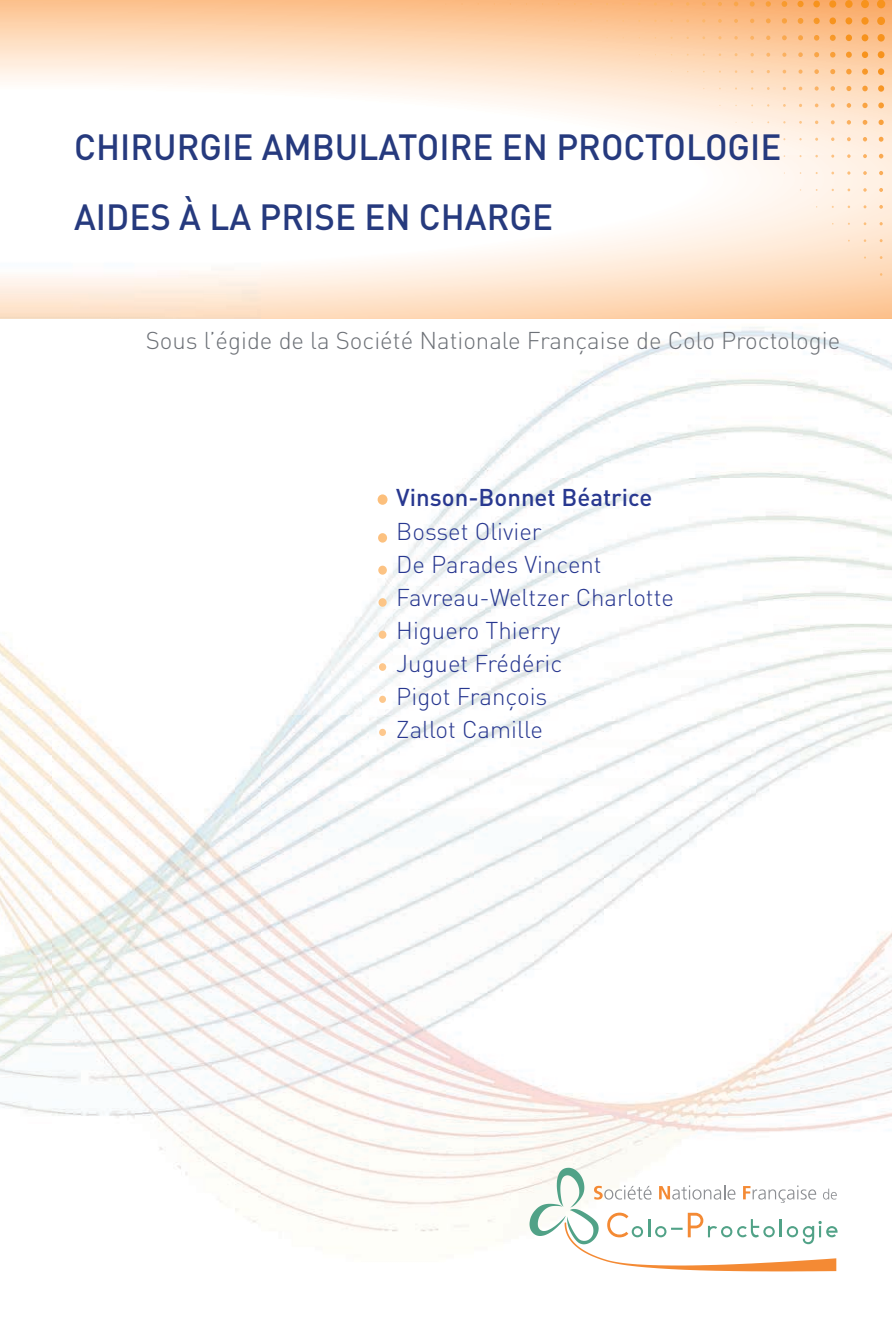
<style>
.page{position:relative;width:892px;height:1333px;background:#fff}
.page>*{position:absolute;margin:0;border:0;box-sizing:border-box;transform-origin:0 0}
.t1{font:500 36px/70px "DIN";color:#263a7e}
.t2{font:300 24px/33px "DIN";color:#283890}
.t3{font:300 24px "DIN";color:#6d7177}
.t4{font:500 24px "DIN";color:#283890}
</style>
<div class="page">
<img style="left:0;top:318px;width:50px;height:795px">
<img style="left:50px;top:318px;width:842px;height:183px">
<img style="left:50px;top:689px;width:212px;height:534px">
<img style="left:474px;top:501px;width:69px;height:740px">
<img style="left:755px;top:516px;width:137px;height:756px">
<img style="left:262px;top:714px;width:212px;height:518px">
<img style="left:543px;top:720px;width:212px;height:552px">
<svg style="left:0;top:0;width:892px;height:156px"></svg>
<svg style="left:879px;top:222px;width:4px;height:3px"></svg>
<svg style="left:879px;top:205px;width:4px;height:4px"></svg>
<svg style="left:863px;top:188px;width:4px;height:4px"></svg>
<svg style="left:879px;top:188px;width:4px;height:4px"></svg>
<svg style="left:847px;top:171px;width:3px;height:4px"></svg>
<svg style="left:863px;top:171px;width:4px;height:4px"></svg>
<svg style="left:879px;top:171px;width:4px;height:4px"></svg>
<svg style="left:847px;top:154px;width:3px;height:4px"></svg>
<svg style="left:863px;top:154px;width:4px;height:4px"></svg>
<svg style="left:879px;top:154px;width:4px;height:4px"></svg>
<svg style="left:831px;top:137px;width:3px;height:4px"></svg>
<svg style="left:847px;top:137px;width:4px;height:4px"></svg>
<svg style="left:863px;top:137px;width:4px;height:4px"></svg>
<svg style="left:879px;top:137px;width:4px;height:5px"></svg>
<svg style="left:815px;top:120px;width:3px;height:4px"></svg>
<svg style="left:831px;top:120px;width:4px;height:4px"></svg>
<svg style="left:847px;top:120px;width:4px;height:5px"></svg>
<svg style="left:863px;top:120px;width:4px;height:5px"></svg>
<svg style="left:878px;top:120px;width:6px;height:5px"></svg>
<svg style="left:815px;top:103px;width:3px;height:4px"></svg>
<svg style="left:831px;top:103px;width:4px;height:5px"></svg>
<svg style="left:846px;top:103px;width:5px;height:5px"></svg>
<svg style="left:862px;top:103px;width:5px;height:5px"></svg>
<svg style="left:878px;top:102px;width:6px;height:6px"></svg>
<svg style="left:814px;top:86px;width:5px;height:5px"></svg>
<svg style="left:830px;top:86px;width:5px;height:5px"></svg>
<svg style="left:846px;top:86px;width:5px;height:5px"></svg>
<svg style="left:862px;top:86px;width:6px;height:5px"></svg>
<svg style="left:878px;top:85px;width:6px;height:7px"></svg>
<svg style="left:782px;top:70px;width:4px;height:3px"></svg>
<svg style="left:798px;top:69px;width:4px;height:5px"></svg>
<svg style="left:814px;top:69px;width:5px;height:5px"></svg>
<svg style="left:830px;top:69px;width:5px;height:5px"></svg>
<svg style="left:846px;top:69px;width:5px;height:5px"></svg>
<svg style="left:862px;top:69px;width:6px;height:6px"></svg>
<svg style="left:878px;top:68px;width:6px;height:7px"></svg>
<svg style="left:750px;top:53px;width:4px;height:3px"></svg>
<svg style="left:766px;top:53px;width:4px;height:4px"></svg>
<svg style="left:782px;top:53px;width:4px;height:4px"></svg>
<svg style="left:798px;top:52px;width:5px;height:5px"></svg>
<svg style="left:814px;top:52px;width:5px;height:5px"></svg>
<svg style="left:830px;top:52px;width:5px;height:6px"></svg>
<svg style="left:846px;top:52px;width:6px;height:6px"></svg>
<svg style="left:862px;top:51px;width:6px;height:7px"></svg>
<svg style="left:878px;top:51px;width:6px;height:7px"></svg>
<svg style="left:734px;top:36px;width:4px;height:4px"></svg>
<svg style="left:750px;top:36px;width:4px;height:4px"></svg>
<svg style="left:766px;top:36px;width:4px;height:4px"></svg>
<svg style="left:782px;top:35px;width:5px;height:5px"></svg>
<svg style="left:798px;top:35px;width:5px;height:5px"></svg>
<svg style="left:814px;top:35px;width:5px;height:6px"></svg>
<svg style="left:830px;top:35px;width:6px;height:6px"></svg>
<svg style="left:846px;top:34px;width:6px;height:7px"></svg>
<svg style="left:861px;top:34px;width:7px;height:7px"></svg>
<svg style="left:877px;top:34px;width:8px;height:8px"></svg>
<svg style="left:702px;top:19px;width:3px;height:4px"></svg>
<svg style="left:718px;top:19px;width:4px;height:4px"></svg>
<svg style="left:734px;top:19px;width:4px;height:4px"></svg>
<svg style="left:750px;top:19px;width:4px;height:4px"></svg>
<svg style="left:766px;top:18px;width:5px;height:5px"></svg>
<svg style="left:782px;top:18px;width:5px;height:6px"></svg>
<svg style="left:798px;top:18px;width:5px;height:6px"></svg>
<svg style="left:813px;top:18px;width:7px;height:6px"></svg>
<svg style="left:829px;top:17px;width:7px;height:7px"></svg>
<svg style="left:845px;top:17px;width:7px;height:7px"></svg>
<svg style="left:861px;top:17px;width:7px;height:8px"></svg>
<svg style="left:877px;top:17px;width:8px;height:8px"></svg>
<svg style="left:654px;top:2px;width:3px;height:4px"></svg>
<svg style="left:670px;top:2px;width:3px;height:4px"></svg>
<svg style="left:686px;top:2px;width:3px;height:4px"></svg>
<svg style="left:702px;top:2px;width:4px;height:4px"></svg>
<svg style="left:718px;top:2px;width:4px;height:4px"></svg>
<svg style="left:734px;top:2px;width:4px;height:4px"></svg>
<svg style="left:750px;top:1px;width:5px;height:6px"></svg>
<svg style="left:766px;top:1px;width:5px;height:6px"></svg>
<svg style="left:781px;top:1px;width:6px;height:6px"></svg>
<svg style="left:797px;top:1px;width:6px;height:6px"></svg>
<svg style="left:813px;top:1px;width:7px;height:6px"></svg>
<svg style="left:829px;top:0;width:7px;height:8px"></svg>
<svg style="left:845px;top:0;width:7px;height:8px"></svg>
<svg style="left:861px;top:0;width:8px;height:8px"></svg>
<svg style="left:877px;top:0;width:8px;height:8px"></svg>
<svg style="left:529px;top:1167px;width:307px;height:104px"></svg>
<img style="left:209px;top:478px;width:281px;height:236px">
<img style="left:528px;top:478px;width:281px;height:242px">
<svg style="left:379px;top:695px;width:7px;height:8px"></svg>
<svg style="left:379px;top:663px;width:7px;height:8px"></svg>
<svg style="left:379px;top:630px;width:7px;height:8px"></svg>
<svg style="left:378px;top:598px;width:9px;height:8px"></svg>
<svg style="left:378px;top:565px;width:9px;height:9px"></svg>
<svg style="left:378px;top:533px;width:9px;height:9px"></svg>
<svg style="left:378px;top:494px;width:9px;height:11px"></svg>
<svg style="left:379px;top:728px;width:7px;height:8px"></svg>
<h1 class="t1" style="left:74px;top:111px;width:709px">CHIRURGIE AMBULATOIRE EN PROCTOLOGIE<br>AIDES À LA PRISE EN CHARGE</h1>
<p class="t3" style="left:146px;top:326px;width:696px">Sous l’égide de la Société Nationale Française de Colo Proctologie</p>
<p class="t4" style="left:396px;top:482px;width:258px">Vinson-Bonnet Béatrice</p>
<p class="t2" style="left:396px;top:514px;width:279px">Bosset Olivier<br>De Parades Vincent<br>Favreau-Weltzer Charlotte<br>Higuero Thierry<br>Juguet Frédéric<br>Pigot François<br>Zallot Camille</p>
</div>
